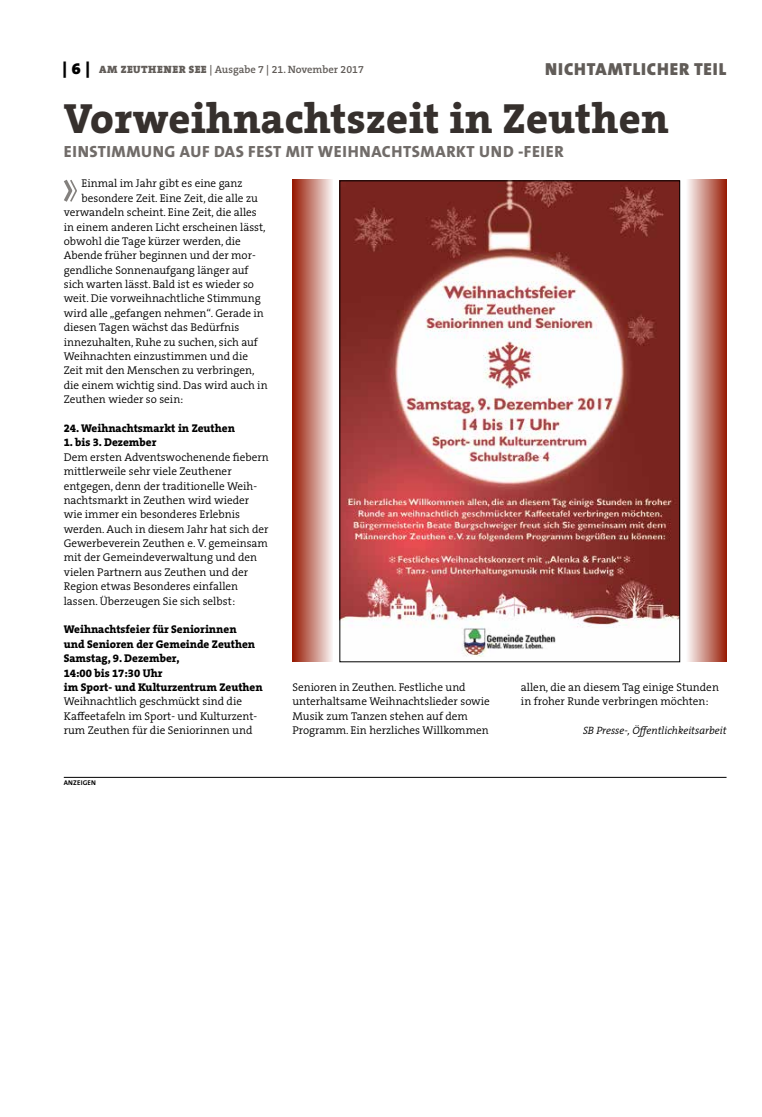
<style>
.page{position:relative;width:762px;height:1117px;background:#fff}
.page>*{position:absolute;margin:0;border:0;box-sizing:border-box;transform-origin:0 0}
.t1{font:800 42.5px "The Serif B W8";letter-spacing:.01em;color:#36302d}
.t2{font:900 17.5px "The Sans B W9";letter-spacing:.045em;color:#615c58}
.t3{font:800 16.25px "The Sans B W8";letter-spacing:.035em;color:#716c69}
.t4{font:300 11.25px/14.4px "The Serif B W4";color:#000}
.t5{font:800 11.25px/14.4px "The Serif B W8";color:#000}
.t6{font:600 10.62px "The Serif B W6";color:#615c58}
.t7{font:italic 300 10.62px "The Serif B W4";color:#000}
.t8{font:700 6.88px "The Sans B W7";letter-spacing:.025em;color:#000}
.s1{font-family:"The Serif B W9";font-weight:900;font-size:16.25px;color:#000}
.s2{font-family:"The Serif B W9";font-weight:900}
</style>
<div class="page">
<svg style="left:64px;top:179px;width:13px;height:23px"></svg>
<img style="left:341px;top:182px;width:337px;height:475px">
<hr style="left:64px;top:776px;width:662px;height:1px;background:#000">
<div style="left:292px;top:180px;width:41px;height:482px;background:linear-gradient(to right,#951500,#fbf6f6)"></div>
<div style="left:686px;top:180px;width:40px;height:482px;background:linear-gradient(to right,#fdfcfc,#9c2610)"></div>
<p class="t6" style="left:63px;top:63px;width:303px"><span class="s1">| 6 |</span> <span class="s2">AM ZEUTHENER SEE</span> | Ausgabe 7 | 21. November 2017</p>
<h2 class="t2" style="left:545px;top:58px;width:183px">NICHTAMTLICHER TEIL</h2>
<h1 class="t1" style="left:64px;top:90px;width:606px">Vorweihnachtszeit in Zeuthen</h1>
<h3 class="t3" style="left:64px;top:141px;width:501px">EINSTIMMUNG AUF DAS FEST MIT WEIHNACHTSMARKT UND -FEIER</h3>
<p class="t4" style="left:82px;top:176px;width:162px">Einmal im Jahr gibt es eine ganz</p>
<p class="t4" style="left:82px;top:191px;width:178px">besondere Zeit. Eine Zeit, die alle zu</p>
<p class="t4" style="left:64px;top:205px;width:195px">verwandeln scheint. Eine Zeit, die alles</p>
<p class="t4" style="left:64px;top:219px;width:203px">in einem anderen Licht erscheinen lässt,</p>
<p class="t4" style="left:64px;top:234px;width:179px">obwohl die Tage kürzer werden, die</p>
<p class="t4" style="left:64px;top:248px;width:193px">Abende früher beginnen und der mor-</p>
<p class="t4" style="left:64px;top:263px;width:186px">gendliche Sonnenaufgang länger auf</p>
<p class="t4" style="left:64px;top:277px;width:192px">sich warten lässt. Bald ist es wieder so</p>
<p class="t4" style="left:64px;top:291px;width:198px">weit. Die vorweihnachtliche Stimmung</p>
<p class="t4" style="left:64px;top:306px;width:201px">wird alle „gefangen nehmen“. Gerade in</p>
<p class="t4" style="left:64px;top:320px;width:177px">diesen Tagen wächst das Bedürfnis</p>
<p class="t4" style="left:64px;top:334px;width:196px">innezuhalten, Ruhe zu suchen, sich auf</p>
<p class="t4" style="left:64px;top:349px;width:186px">Weihnachten einzustimmen und die</p>
<p class="t4" style="left:64px;top:363px;width:192px">Zeit mit den Menschen zu verbringen,</p>
<p class="t4" style="left:64px;top:378px;width:205px">die einem wichtig sind. Das wird auch in</p>
<p class="t4" style="left:64px;top:392px;width:121px">Zeuthen wieder so sein:</p>
<p class="t5" style="left:64px;top:421px;width:173px">24. Weihnachtsmarkt in Zeuthen</p>
<p class="t5" style="left:64px;top:435px;width:94px">1. bis 3. Dezember</p>
<p class="t4" style="left:64px;top:449px;width:207px">Dem ersten Adventswochenende fiebern mittlerweile sehr viele Zeuthener entgegen, denn der traditionelle Weih&shy;nachtsmarkt in Zeuthen wird wieder wie immer ein besonderes Erlebnis werden. Auch in diesem Jahr hat sich der Gewerbeverein Zeuthen e. V. gemeinsam mit der Gemeindeverwaltung und den vielen Partnern aus Zeuthen und der Region etwas Besonderes einfallen lassen. Überzeugen Sie sich selbst:</p>
<p class="t5" style="left:64px;top:622px;width:200px">Weihnachtsfeier für Seniorinnen<br>und Senioren der Gemeinde Zeuthen<br>Samstag, 9. Dezember,<br>14:00 bis 17:30 Uhr<br>im Sport- und Kulturzentrum Zeuthen</p>
<p class="t4" style="left:64px;top:694px;width:195px">Weihnachtlich geschmückt sind die<br>Kaffeetafeln im Sport- und Kulturzent&shy;rum Zeuthen für die Seniorinnen und</p>
<p class="t4" style="left:292px;top:680px;width:199px">Senioren in Zeuthen. Festliche und unterhaltsame Weihnachtslieder sowie Musik zum Tanzen stehen auf dem Programm. Ein herzliches Willkommen</p>
<p class="t4" style="left:521px;top:680px;width:199px">allen, die an diesem Tag einige Stunden in froher Runde verbringen möchten:</p>
<p class="t7" style="left:583px;top:723px;width:145px">SB Presse-, Öffentlichkeitsarbeit</p>
<p class="t8" style="left:64px;top:777px;width:34px">ANZEIGEN</p>
</div>
